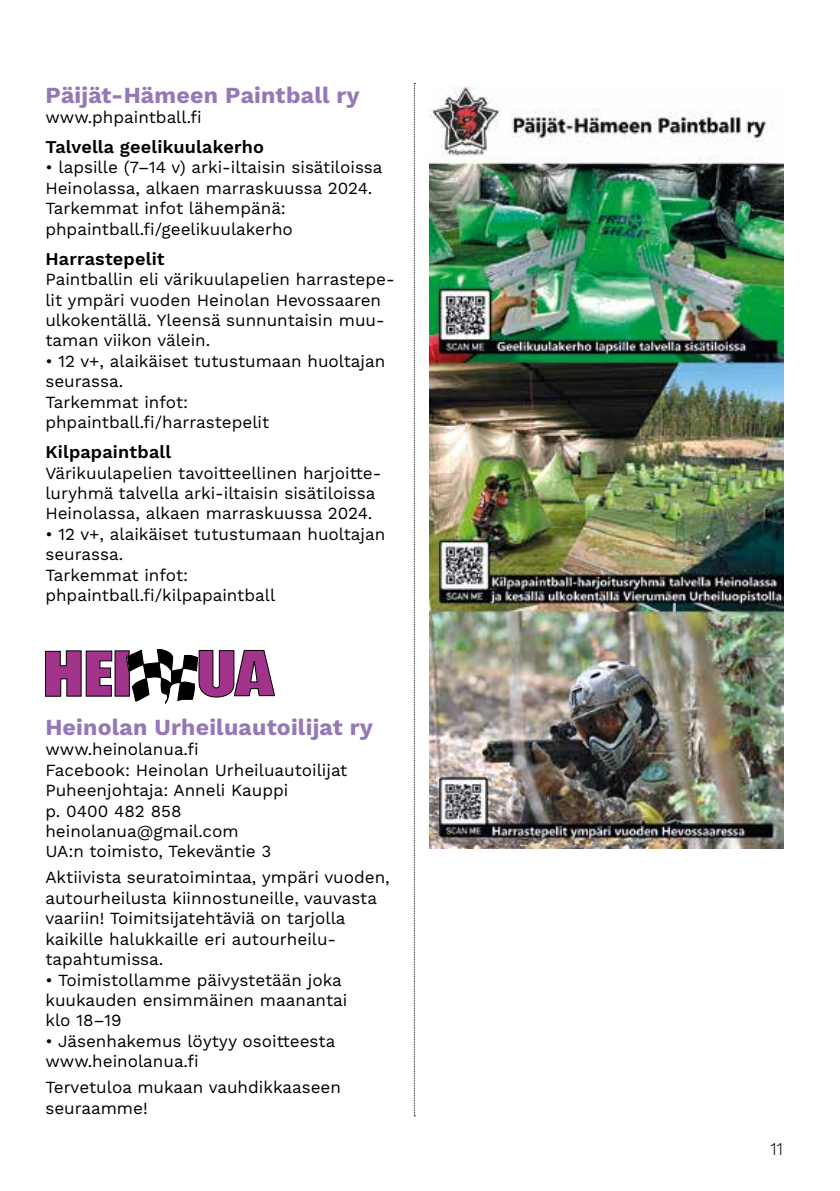
<style>
.page{position:relative;width:840px;height:1191px;background:#fff}
.page>*{position:absolute;margin:0;border:0;box-sizing:border-box;transform-origin:0 0}
.t1{font:700 23px "Work Sans";letter-spacing:.01em;color:#9578b5}
.t2{font:600 18px "Work Sans";letter-spacing:.01em;color:#000}
.t3{font:300 18px "Work Sans";color:#000}
.t4{font:17px/20.4px "Work Sans";color:#000}
</style>
<div class="page">
<svg style="left:414px;top:83px;width:1px;height:1033px"></svg>
<img style="left:429px;top:86px;width:353px;height:762px">
<svg style="left:45px;top:649px;width:229px;height:54px"></svg>
<h1 class="t1" style="left:45px;top:81px;width:315px">Päijät-Hämeen Paintball ry</h1>
<p class="t4" style="left:45px;top:108px;width:158px">www.phpaintball.fi</p>
<p class="t2" style="left:45px;top:136px;width:220px">Talvella geelikuulakerho</p>
<p class="t4" style="left:45px;top:158px;width:338px">• lapsille (7–14 v) arki-iltaisin sisätiloissa Heinolassa, alkaen marraskuussa 2024.<br>Tarkemmat infot lähempänä: phpaintball.fi/geelikuulakerho</p>
<p class="t2" style="left:45px;top:248px;width:121px">Harrastepelit</p>
<p class="t4" style="left:45px;top:270px;width:350px">Paintballin eli värikuulapelien harrastepe&shy;lit ympäri vuoden Heinolan Hevossaaren ulkokentällä. Yleensä sunnuntaisin muu&shy;taman viikon välein.</p>
<p class="t4" style="left:45px;top:351px;width:341px">• 12 v+, alaikäiset tutustumaan huoltajan seurassa.<br>Tarkemmat infot: phpaintball.fi/harrastepelit</p>
<p class="t2" style="left:45px;top:441px;width:127px">Kilpapaintball</p>
<p class="t4" style="left:45px;top:463px;width:337px">Värikuulapelien tavoitteellinen harjoitte&shy;luryhmä talvella arki-iltaisin sisätiloissa<br>Heinolassa, alkaen marraskuussa 2024.</p>
<p class="t4" style="left:45px;top:524px;width:341px">• 12 v+, alaikäiset tutustumaan huoltajan seurassa.<br>Tarkemmat infot: phpaintball.fi/kilpapaintball</p>
<h1 class="t1" style="left:45px;top:714px;width:329px">Heinolan Urheiluautoilijat ry</h1>
<p class="t4" style="left:45px;top:740px;width:303px">www.heinolanua.fi<br>Facebook: Heinolan Urheiluautoilijat<br>Puheenjohtaja: Anneli Kauppi<br>p. 0400 482 858 heinolanua@gmail.com<br>UA:n toimisto, Tekeväntie 3</p>
<p class="t4" style="left:45px;top:868px;width:345px">Aktiivista seuratoimintaa, ympäri vuoden, autourheilusta kiinnostuneille, vauvasta vaariin! Toimitsijatehtäviä on tarjolla kaikille halukkaille eri autourheilu&shy;tapahtumissa.</p>
<p class="t4" style="left:45px;top:970px;width:303px">• Toimistollamme päivystetään joka kuukauden ensimmäinen maanantai klo 18–19</p>
<p class="t4" style="left:45px;top:1031px;width:291px">• Jäsenhakemus löytyy osoitteesta www.heinolanua.fi</p>
<p class="t4" style="left:45px;top:1078px;width:297px">Tervetuloa mukaan vauhdikkaaseen seuraamme!</p>
<p class="t3" style="left:769px;top:1138px;width:15px">11</p>
</div>
